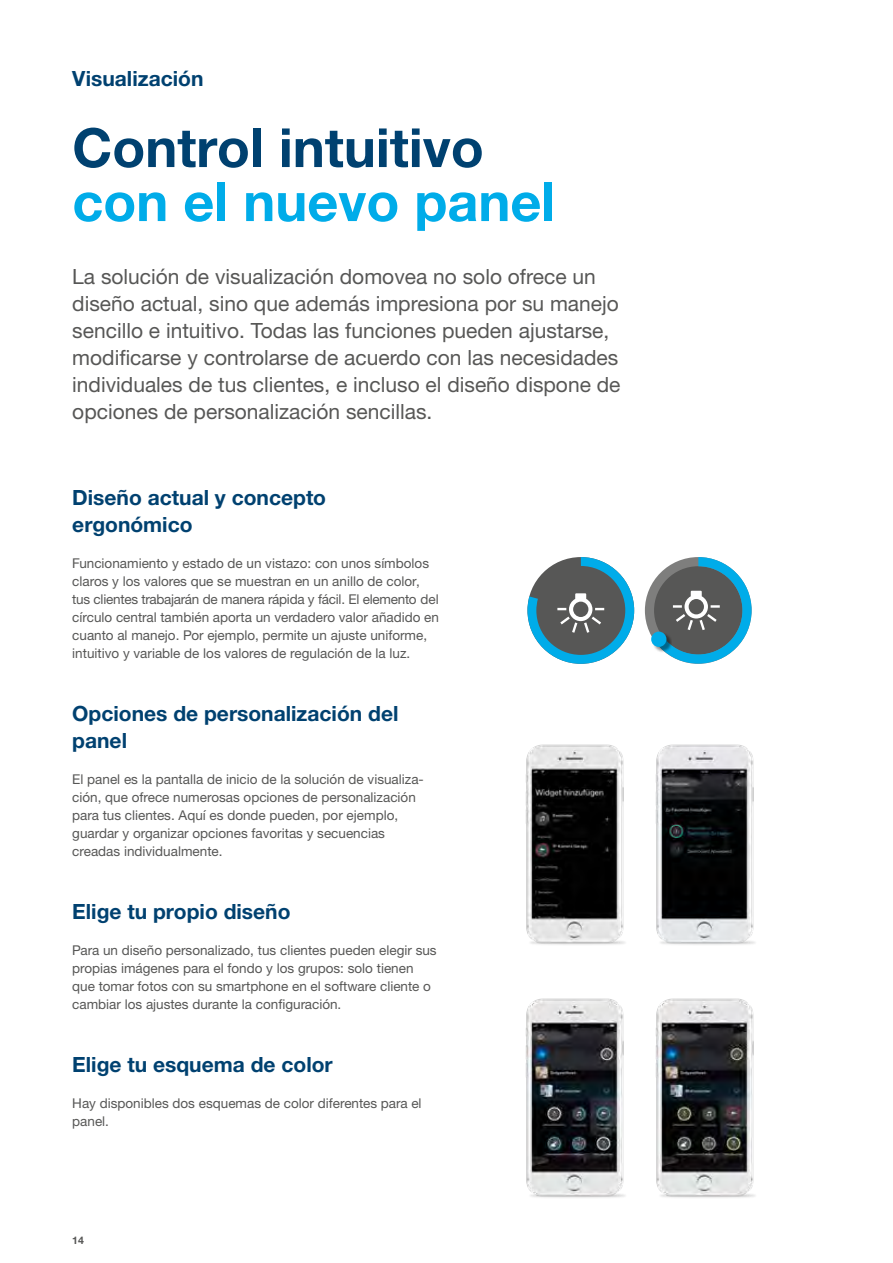
<style>
.page{position:relative;width:893px;height:1263px;background:#fff}
.page>*{position:absolute;margin:0;border:0;box-sizing:border-box;transform-origin:0 0}
.t1{font:700 54px "Helvetica Neue LTW1 G";color:#004170}
.t2{font:700 54px "Helvetica Neue LTW1 G";color:#00ace9}
.t3{font:21px/27px "Helvetica Neue LTW1 G";color:#575756}
.t4{font:700 21px/27px "Helvetica Neue LTW1 G";color:#004170}
.t5{font:13.5px/18px "Helvetica Neue LTW1 G";color:#575756}
.t6{font:700 10.5px "Helvetica Neue LTW1 G";color:#575756}
</style>
<div class="page">
<img style="left:525px;top:744px;width:230px;height:201px">
<img style="left:525px;top:998px;width:230px;height:200px">
<svg style="left:527px;top:557px;width:107px;height:107px"></svg>
<div style="left:645px;top:557px;width:107px;height:107px;border:9px solid #7e7e7d;border-radius:50%"></div>
<div style="left:652px;top:633px;width:20px;height:20px;background:#000;opacity:.41"></div>
<div style="left:651px;top:632px;width:15px;height:15px;background:#00ace9;border-radius:50%"></div>
<svg style="left:657px;top:557px;width:95px;height:107px"></svg>
<h2 class="t4" style="left:72px;top:65px;width:133px">Visualización</h2>
<h1 class="t1" style="left:72px;top:114px;width:413px">Control intuitivo</h1>
<h1 class="t2" style="left:72px;top:168px;width:485px">con el nuevo panel</h1>
<p class="t3" style="left:72px;top:263px;width:550px">La solución de visualización domovea no solo ofrece un diseño actual, sino que además impresiona por su manejo sencillo e intuitivo. Todas las funciones pueden ajustarse, modificarse y controlarse de acuerdo con las necesidades individuales de tus clientes, e incluso el diseño dispone de opciones de personalización sencillas.</p>
<h2 class="t4" style="left:72px;top:483px;width:255px">Diseño actual y concepto ergonómico</h2>
<p class="t5" style="left:72px;top:554px;width:368px">Funcionamiento y estado de un vistazo: con unos símbolos claros y los valores que se muestran en un anillo de color, tus clientes trabajarán de manera rápida y fácil. El elemento del círculo central también aporta un verdadero valor añadido en cuanto al manejo. Por ejemplo, permite un ajuste uniforme, intuitivo y variable de los valores de regulación de la luz.</p>
<h2 class="t4" style="left:72px;top:699px;width:328px">Opciones de personalización del panel</h2>
<p class="t5" style="left:72px;top:770px;width:353px">El panel es la pantalla de inicio de la solución de visualiza&shy;ción, que ofrece numerosas opciones de personalización para tus clientes. Aquí es donde pueden, por ejemplo, guardar y organizar opciones favoritas y secuencias creadas individualmente.</p>
<h2 class="t4" style="left:72px;top:897px;width:220px">Elige tu propio diseño</h2>
<p class="t5" style="left:72px;top:941px;width:366px">Para un diseño personalizado, tus clientes pueden elegir sus propias imágenes para el fondo y los grupos: solo tienen que tomar fotos con su smartphone en el software cliente o cambiar los ajustes durante la configuración.</p>
<h2 class="t4" style="left:72px;top:1050px;width:262px">Elige tu esquema de color</h2>
<p class="t5" style="left:72px;top:1094px;width:351px">Hay disponibles dos esquemas de color diferentes para el panel.</p>
<p class="t6" style="left:72px;top:1233px;width:13px">14</p>
</div>
